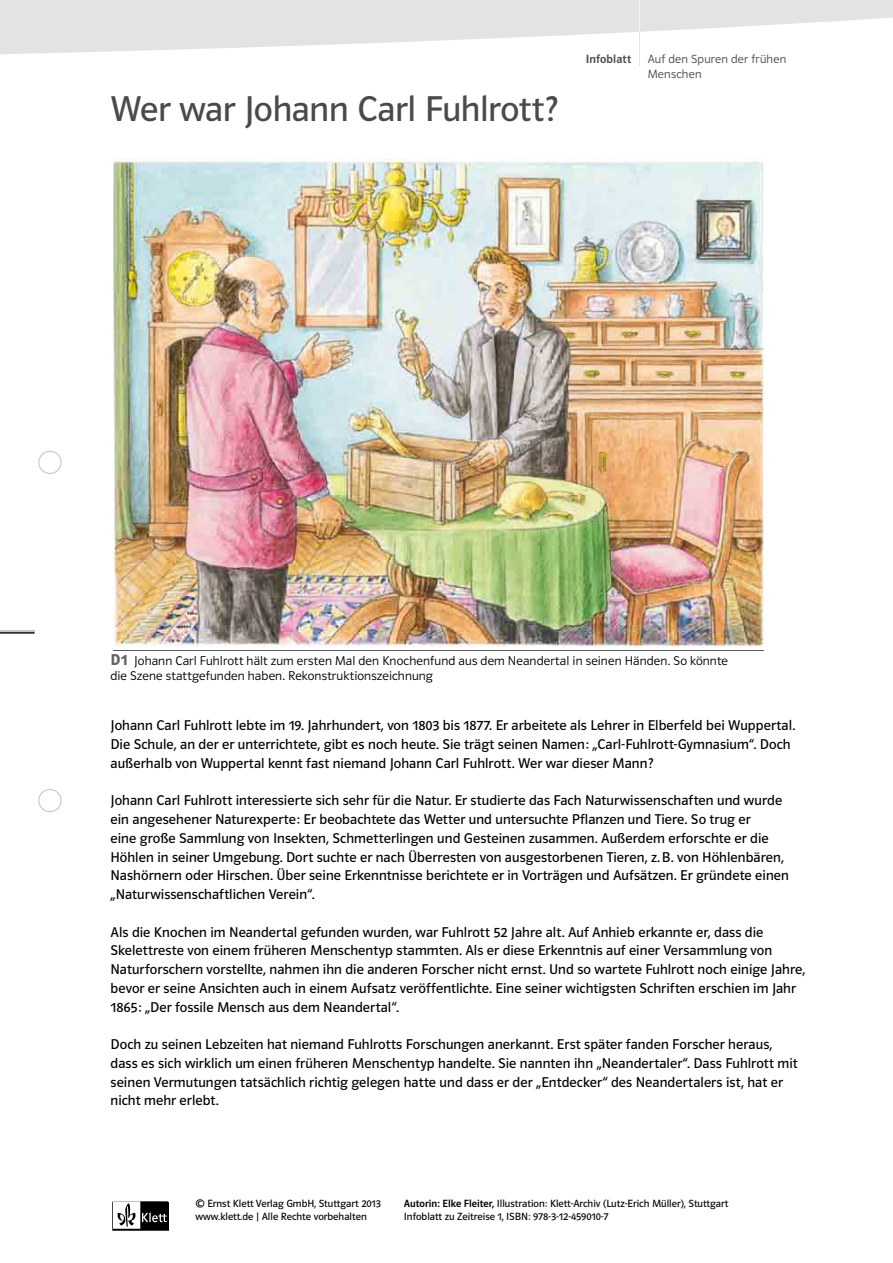
<style>
.page{position:relative;width:893px;height:1263px;background:#fff}
.page>*{position:absolute;margin:0;border:0;box-sizing:border-box;transform-origin:0 0}
.t1{font:36px "Polo ST11 K Buch";letter-spacing:-.01em;color:#4a4a49}
.t2{font:14.25px/18.8px "Polo ST11 K Buch";letter-spacing:.005em;color:#000}
.t3{font:12.75px/15px "Polo ST11 K Leicht";letter-spacing:.01em;color:#000}
.t4{font:12px/15px "Polo ST11 K Leicht";letter-spacing:.02em;color:#4a4a49}
.t5{font:12px "Polo ST11 K Krftg";letter-spacing:.01em;color:#4a4a49}
.t6{font:10.5px/12.8px "Polo ST11 K Buch";color:#000}
.s1{font-family:"Polo ST11 K Hfett";font-size:15.75px;color:#646363}
.s2{font-family:"Polo ST11 K Krftg"}
</style>
<div class="page">
<img style="left:0;top:632px;width:34px;height:1px">
<hr style="left:0;top:631px;width:34px;height:1px;background:#c6c6c6">
<svg style="left:38px;top:451px;width:24px;height:23px"></svg>
<svg style="left:38px;top:789px;width:24px;height:23px"></svg>
<img style="left:113px;top:158px;width:651px;height:489px">
<img style="left:113px;top:1229px;width:55px;height:1px">
<svg style="left:113px;top:1201px;width:55px;height:28px"></svg>
<hr style="left:639px;top:0;width:1px;height:66px;background:#e3e3e3">
<svg style="left:0;top:0;width:893px;height:54px;fill:#e3e3e3"></svg>
<svg style="left:639px;top:0;width:1px;height:32px"></svg>
<h1 class="t1" style="left:111px;top:89px;width:449px">Wer war Johann Carl Fuhlrott?</h1>
<p class="t5" style="left:586px;top:53px;width:47px">Infoblatt</p>
<p class="t4" style="left:648px;top:52px;width:140px">Auf den Spuren der frühen<br>Menschen</p>
<p class="t3" style="left:111px;top:653px;width:619px"><span class="s1">D 1</span> Johann Carl Fuhlrott hält zum ersten Mal den Knochenfund aus dem Neandertal in seinen Händen. So könnte die Szene stattgefunden haben. Rekonstruktionszeichnung</p>
<p class="t2" style="left:111px;top:716px;width:686px">Johann Carl Fuhlrott lebte im 19. Jahrhundert, von 1803 bis 1877. Er arbeitete als Lehrer in Elberfeld bei Wuppertal.<br>Die Schule, an der er unterrichtete, gibt es noch heute. Sie trägt seinen Namen: „Carl-Fuhlrott-Gymnasium“. Doch außerhalb von Wuppertal kennt fast niemand Johann Carl Fuhlrott. Wer war dieser Mann?</p>
<p class="t2" style="left:111px;top:791px;width:680px">Johann Carl Fuhlrott interessierte sich sehr für die Natur. Er studierte das Fach Naturwissenschaften und wurde ein angesehener Naturexperte: Er beobachtete das Wetter und untersuchte Pflanzen und Tiere. So trug er<br>eine große Sammlung von Insekten, Schmetterlingen und Gesteinen zusammen. Außerdem erforschte er die Höhlen in seiner Umgebung. Dort suchte er nach Überresten von ausgestorbenen Tieren, z. B. von Höhlenbären, Nashörnern oder Hirschen. Über seine Erkenntnisse berichtete er in Vorträgen und Aufsätzen. Er gründete einen „Naturwissenschaftlichen Verein“.</p>
<p class="t2" style="left:111px;top:923px;width:696px">Als die Knochen im Neandertal gefunden wurden, war Fuhlrott 52 Jahre alt. Auf Anhieb erkannte er, dass die Skelettreste von einem früheren Menschentyp stammten. Als er diese Erkenntnis auf einer Versammlung von Naturforschern vorstellte, nahmen ihn die anderen Forscher nicht ernst. Und so wartete Fuhlrott noch einige Jahre, bevor er seine Ansichten auch in einem Aufsatz veröffentlichte. Eine seiner wichtigsten Schriften erschien im Jahr 1865: „Der fossile Mensch aus dem Neandertal“.</p>
<p class="t2" style="left:111px;top:1035px;width:689px">Doch zu seinen Lebzeiten hat niemand Fuhlrotts Forschungen anerkannt. Erst später fanden Forscher heraus, dass es sich wirklich um einen früheren Menschentyp handelte. Sie nannten ihn „Neandertaler“. Dass Fuhlrott mit seinen Vermutungen tatsächlich richtig gelegen hatte und dass er der „Entdecker“ des Neandertalers ist, hat er nicht mehr erlebt.</p>
<p class="t6" style="left:196px;top:1197px;width:187px">© Ernst Klett Verlag GmbH, Stuttgart 2013 www.klett.de | Alle Rechte vorbehalten</p>
<p class="t6" style="left:404px;top:1197px;width:326px"><span class="s2">Autorin: Elke Fleiter,</span> Illustration: Klett-Archiv (Lutz-Erich Müller), Stuttgart<br>Infoblatt zu Zeitreise 1, ISBN: 978-3-12-459010-7</p>
</div>
